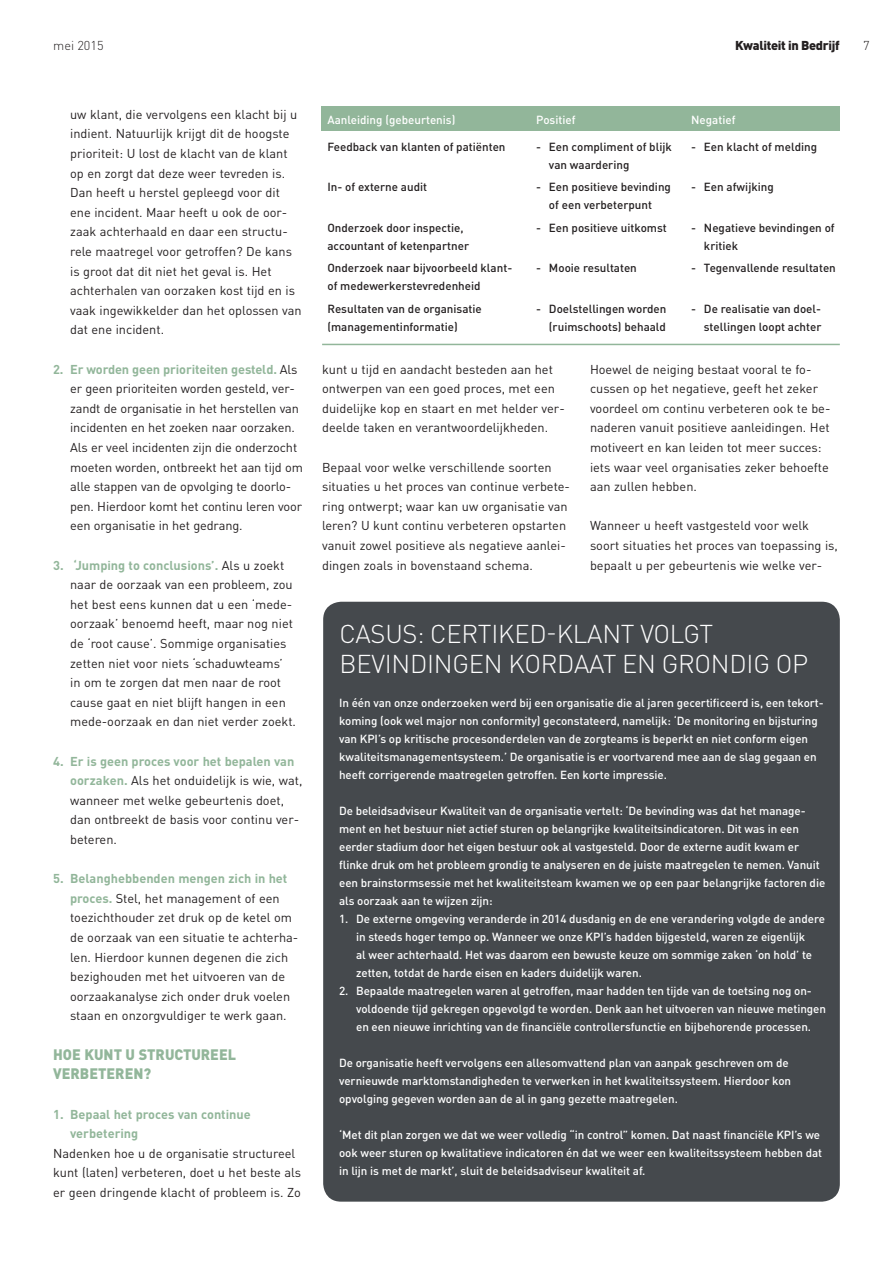
<style>
.page{position:relative;width:893px;height:1263px;background:#fff}
.page>*{position:absolute;margin:0;border:0;box-sizing:border-box;transform-origin:0 0}
.t1{font:300 25.5px/30px "DIN Pro";letter-spacing:-.01em;color:#fff}
.t2{font:900 15px/19.6px "DIN";color:#92b69a;scale:.96 1}
.t3{font:12.75px/19.6px "DIN";color:#231f20}
.t4{font:700 12.75px/19.6px "DIN";color:#92b69a}
.t5{font:900 12.75px "DIN";letter-spacing:-.025em;color:#231f20}
.t6{font:300 12.75px "DIN";color:#231f20}
.t7{font:500 11.7px/18px "DIN";letter-spacing:-.005em;color:#fff}
.t8{font:500 11.7px/18px "DIN";color:#231f20}
.s1{font-weight:700;color:#92b69a}
</style>
<div class="page">
<div style="left:321px;top:106px;width:519px;height:25px;background:#92b69a"></div>
<div style="left:323px;top:602px;width:517px;height:600px;background:#45494d;border-radius:18px"></div>
<hr style="left:322px;top:344px;width:518px;height:1px;background:#92b69a">
<p class="t6" style="left:53px;top:37px;width:52px">mei 2015</p>
<p class="t5" style="left:735px;top:37px;width:106px">Kwaliteit in Bedrijf</p>
<p class="t6" style="left:863px;top:37px;width:8px">7</p>
<p class="t3" style="left:70px;top:104px;width:233px">uw klant, die vervolgens een klacht bij u indient. Natuurlijk krijgt dit de hoogste prioriteit: U lost de klacht van de klant op en zorgt dat deze weer tevreden is.<br>Dan heeft u herstel gepleegd voor dit ene incident. Maar heeft u ook de oor&shy;zaak achterhaald en daar een structu&shy;rele maatregel voor getroffen? De kans is groot dat dit niet het geval is. Het achterhalen van oorzaken kost tijd en is vaak ingewikkelder dan het oplossen van dat ene incident.</p>
<p class="t3" style="left:70px;top:359px;width:234px;text-indent:-17px"><span class="s1">2. Er worden geen prioriteiten gesteld.</span> Als er geen prioriteiten worden gesteld, ver&shy;zandt de organisatie in het herstellen van incidenten en het zoeken naar oorzaken.<br>Als er veel incidenten zijn die onderzocht moeten worden, ontbreekt het aan tijd om alle stappen van de opvolging te doorlo&shy;pen. Hierdoor komt het continu leren voor een organisatie in het gedrang.</p>
<p class="t3" style="left:70px;top:555px;width:227px;text-indent:-17px"><span class="s1">3. ‘Jumping to conclusions’.</span> Als u zoekt naar de oorzaak van een probleem, zou het best eens kunnen dat u een ‘mede&shy;oorzaak’ benoemd heeft, maar nog niet de ‘root cause’. Sommige organisaties zetten niet voor niets ‘schaduwteams’ in om te zorgen dat men naar de root cause gaat en niet blijft hangen in een mede-oorzaak en dan niet verder zoekt.</p>
<p class="t3" style="left:70px;top:751px;width:234px;text-indent:-17px"><span class="s1">4. Er is geen proces voor het bepalen van oorzaken.</span> Als het onduidelijk is wie, wat, wanneer met welke gebeurtenis doet, dan ontbreekt de basis voor continu ver&shy;beteren.</p>
<p class="t3" style="left:70px;top:868px;width:230px;text-indent:-17px"><span class="s1">5. Belanghebbenden mengen zich in het proces.</span> Stel, het management of een toezichthouder zet druk op de ketel om de oorzaak van een situatie te achterha&shy;len. Hierdoor kunnen degenen die zich bezighouden met het uitvoeren van de oorzaakanalyse zich onder druk voelen staan en onzorgvuldiger te werk gaan.</p>
<p class="t2" style="left:53px;top:1044px;width:192px">HOE KUNT U STRUCTUREEL<br>VERBETEREN?</p>
<p class="t4" style="left:70px;top:1103px;width:182px;text-indent:-17px">1. Bepaal het proces van continue verbetering</p>
<p class="t3" style="left:53px;top:1143px;width:250px">Nadenken hoe u de organisatie structureel kunt (laten) verbeteren, doet u het beste als er geen dringende klacht of probleem is. Zo</p>
<p class="t7" style="left:327px;top:110px;width:130px">Aanleiding (gebeurtenis)</p>
<p class="t8" style="left:327px;top:137px;width:180px">Feedback van klanten of patiënten</p>
<p class="t8" style="left:327px;top:178px;width:101px">In- of externe audit</p>
<p class="t8" style="left:327px;top:218px;width:143px">Onderzoek door inspectie, accountant of ketenpartner</p>
<p class="t8" style="left:327px;top:259px;width:186px">Onderzoek naar bijvoorbeeld klant&shy;of medewerkers tevredenheid</p>
<p class="t8" style="left:327px;top:299px;width:156px">Resultaten van de organisatie (managementinformatie)</p>
<p class="t7" style="left:536px;top:110px;width:41px">Positief</p>
<p class="t8" style="left:549px;top:137px;width:124px;text-indent:-13px">- Een compliment of blijk van waardering</p>
<p class="t8" style="left:536px;top:178px;width:136px;text-align:center">- Een positieve bevinding of een verbeterpunt</p>
<p class="t8" style="left:536px;top:218px;width:132px">- Een positieve uitkomst</p>
<p class="t8" style="left:536px;top:259px;width:102px">- Mooie resultaten</p>
<p class="t8" style="left:536px;top:299px;width:132px;text-align:right">- Doelstellingen worden (ruimschoots) behaald</p>
<p class="t7" style="left:691px;top:110px;width:46px">Negatief</p>
<p class="t8" style="left:691px;top:137px;width:127px">- Een klacht of melding</p>
<p class="t8" style="left:691px;top:178px;width:84px">- Een afwijking</p>
<p class="t8" style="left:704px;top:218px;width:132px;text-indent:-13px">- Negatieve bevindingen of kritiek</p>
<p class="t8" style="left:691px;top:259px;width:146px">- Tegenvallende resultaten</p>
<p class="t8" style="left:691px;top:299px;width:132px;text-align:right">- De realisatie van doel&shy;stellingen loopt achter</p>
<p class="t3" style="left:322px;top:359px;width:244px">kunt u tijd en aandacht besteden aan het ontwerpen van een goed proces, met een duidelijke kop en staart en met helder ver&shy;deelde taken en verantwoordelijkheden.</p>
<p class="t3" style="left:322px;top:457px;width:249px">Bepaal voor welke verschillende soorten situaties u het proces van continue verbete&shy;ring ontwerpt; waar kan uw organisatie van leren? U kunt continu verbeteren opstarten vanuit zowel positieve als negatieve aanlei&shy;dingen zoals in bovenstaand schema.</p>
<p class="t3" style="left:590px;top:359px;width:242px">Hoewel de neiging bestaat vooral te fo&shy;cussen op het negatieve, geeft het zeker voordeel om continu verbeteren ook te be&shy;naderen vanuit positieve aanleidingen. Het motiveert en kan leiden tot meer succes: iets waar veel organisaties zeker behoefte aan zullen hebben.</p>
<p class="t3" style="left:590px;top:516px;width:249px">Wanneer u heeft vastgesteld voor welk soort situaties het proces van toepassing is, bepaalt u per gebeurtenis wie welke ver-</p>
<h1 class="t1" style="left:340px;top:617px;width:470px">CASUS: CERTIKED-KLANT VOLGT<br>BEVINDINGEN KORDAAT EN GRONDIG OP</h1>
<p class="t7" style="left:339px;top:694px;width:486px">In één van onze onderzoeken werd bij een organisatie die al jaren gecertificeerd is, een tekort&shy;koming (ook wel major non conformity) geconstateerd, namelijk: ‘De monitoring en bijsturing van KPI’s op kritische procesonderdelen van de zorgteams is beperkt en niet conform eigen kwaliteitsmanagementsysteem.’ De organisatie is er voortvarend mee aan de slag gegaan en heeft corrigerende maatregelen getroffen. Een korte impressie.</p>
<p class="t7" style="left:339px;top:802px;width:488px">De beleidsadviseur Kwaliteit van de organisatie vertelt: ‘De bevinding was dat het manage&shy;ment en het bestuur niet actief sturen op belangrijke kwaliteitsindicatoren. Dit was in een eerder stadium door het eigen bestuur ook al vastgesteld. Door de externe audit kwam er flinke druk om het probleem grondig te analyseren en de juiste maatregelen te nemen. Vanuit een brainstormsessie met het kwaliteitsteam kwamen we op een paar belangrijke factoren die als oorzaak aan te wijzen zijn:</p>
<p class="t7" style="left:356px;top:909px;width:470px;text-indent:-17px">1. De externe omgeving veranderde in 2014 dusdanig en de ene verandering volgde de andere in steeds hoger tempo op. Wanneer we onze KPI’s hadden bijgesteld, waren ze eigenlijk<br>al weer achterhaald. Het was daarom een bewuste keuze om sommige zaken ‘on hold’ te zetten, totdat de harde eisen en kaders duidelijk waren.</p>
<p class="t7" style="left:356px;top:981px;width:471px;text-indent:-17px">2. Bepaalde maatregelen waren al getroffen, maar hadden ten tijde van de toetsing nog on&shy;voldoende tijd gekregen opgevolgd te worden. Denk aan het uitvoeren van nieuwe metingen en een nieuwe inrichting van de financiële controllersfunctie en bijbehorende processen.</p>
<p class="t7" style="left:339px;top:1053px;width:453px">De organisatie heeft vervolgens een allesomvattend plan van aanpak geschreven om de vernieuwde marktomstandigheden te verwerken in het kwaliteitssysteem. Hierdoor kon opvolging gegeven worden aan de al in gang gezette maatregelen.</p>
<p class="t7" style="left:339px;top:1125px;width:485px">‘Met dit plan zorgen we dat we weer volledig “in control” komen. Dat naast financiële KPI’s we ook weer sturen op kwalitatieve indicatoren én dat we weer een kwaliteitssysteem hebben dat in lijn is met de markt’, sluit de beleidsadviseur kwaliteit af.</p>
</div>
